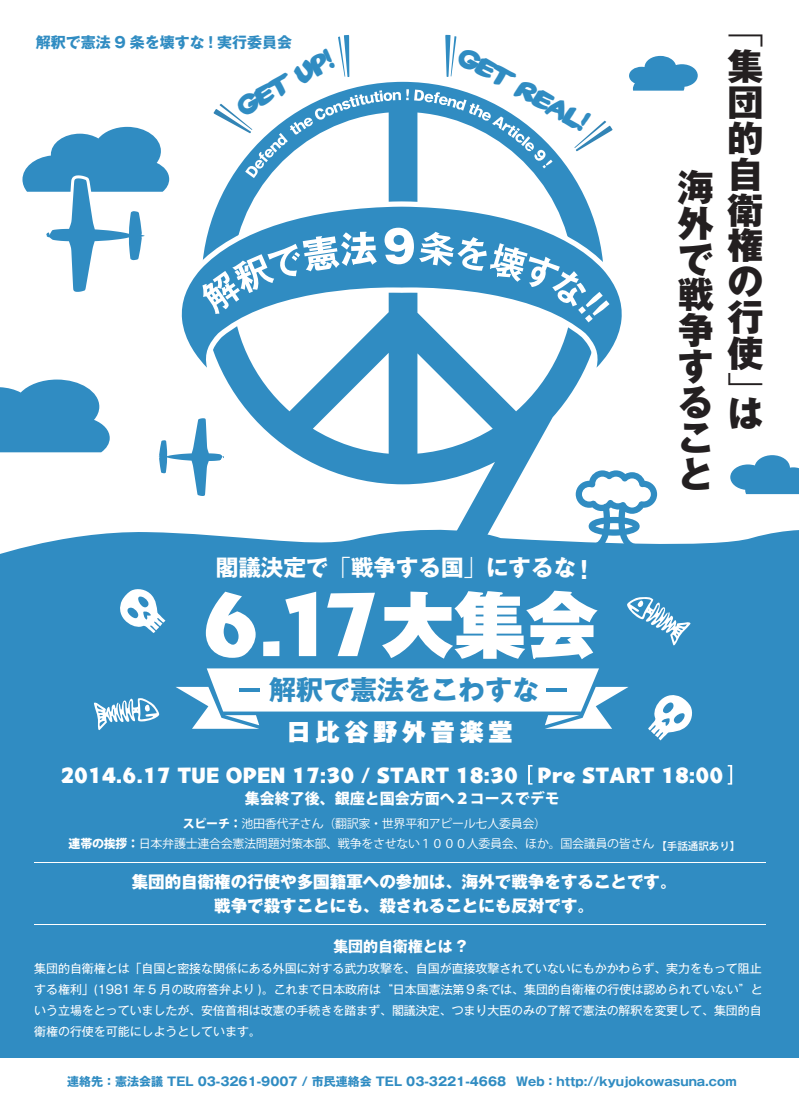
<style>
.page{position:relative;width:800px;height:1119px;background:#fff}
.page>*{position:absolute;margin:0;border:0;box-sizing:border-box;transform-origin:0 0}
.t1{font:900 71.85px "Gothic MB101 Pro";color:#fff}
.t2{font:800 36px/35.8px "Gothic MB101 Pro";color:#231f20;text-align:justify}
.t3{font:300 36px "Gothic MB101 Pro";color:#231f20}
.t4{font:700 27px "Gothic MB101 Pro";color:#308cc2}
.t5{font:26.1px "Yard Sale";color:#308cc2}
.t6{font:900 24px "Gothic MB101 Pro";letter-spacing:.2em;color:#fff}
.t7{font:700 24px "Gothic MB101 Pro";color:#fff}
.t8{font:700 22.5px "Gothic MB101 Pro";color:#fff}
.t9{font:800 19.65px "Harucraft Std";color:#fff}
.t10{font:800 16.5px/24px "Gothic MB101 Pro";color:#fff;text-align:center}
.t11{font:800 15px "Koz Go Pr 6 N";color:#fff}
.t12{font:700 15px "Gothic MB101 Pro";color:#308cc2}
.t13{font:700 15px "Gothic MB101 Pro";letter-spacing:-.005em;color:#fff}
.t14{font:12px/21px "Gothic MB101 Pro";letter-spacing:-.005em;color:#fff;text-align:justify}
.t15{font:12px/19.5px "Koz Go Pr 6 N";letter-spacing:-.025em;color:#fff;text-align:center}
.t16{font:700 12px "Gothic MB101 Pro";color:#308cc2}
.t17{font:500 10.5px "Koz Go Pr 6 N";color:#fff}
.s1{font-weight:300}
.s2{font-weight:800}
</style>
<div class="page">
<div style="left:0;top:560px;width:798px;height:497px;background:#308cc2"></div>
<svg style="left:0;top:530px;width:798px;height:30px;background:#4095c6"></svg>
<svg style="left:627px;top:597px;width:63px;height:48px"></svg>
<svg style="left:94px;top:698px;width:66px;height:32px"></svg>
<svg style="left:648px;top:695px;width:44px;height:45px"></svg>
<svg style="left:120px;top:589px;width:45px;height:44px"></svg>
<svg style="left:730px;top:455px;width:68px;height:39px"></svg>
<hr style="left:34px;top:862px;width:731px;height:1px;background:#fff">
<hr style="left:34px;top:923px;width:731px;height:1px;background:#fff">
<svg style="left:176px;top:668px;width:452px;height:60px"></svg>
<svg style="left:206px;top:591px;width:49px;height:66px"></svg>
<svg style="left:263px;top:641px;width:16px;height:15px"></svg>
<svg style="left:285px;top:591px;width:31px;height:65px"></svg>
<svg style="left:327px;top:592px;width:48px;height:64px"></svg>
<svg style="left:546px;top:687px;width:20px;height:4px"></svg>
<svg style="left:239px;top:687px;width:20px;height:4px"></svg>
<svg style="left:528px;top:765px;width:4px;height:19px"></svg>
<svg style="left:727px;top:765px;width:5px;height:19px"></svg>
<svg style="left:0;top:35px;width:697px;height:515px"></svg>
<p class="t12" style="left:36px;top:29px;width:258px">解釈で憲法 9 条を壊すな ! 実行委員会</p>
<h3 class="t5" style="left:232px;top:95px;width:107px;rotate:-29deg">Get up!</h3>
<h3 class="t5" style="left:468px;top:41px;width:144px;rotate:29deg">Get REAL!</h3>
<h2 class="t2" style="left:677px;top:165px;width:38px">海外で戦争すること</h2>
<h2 class="t3" style="left:727px;top:1px;width:38px">「</h2>
<h2 class="t2" style="left:727px;top:44px;width:38px">集団的自衛権の行使</h2>
<h2 class="t3" style="left:727px;top:359px;width:38px">」</h2>
<h2 class="t2" style="left:727px;top:390px;width:38px">は</h2>
<h3 class="t8" style="left:216px;top:549px;width:361px">閣議決定で<span class="s1">「</span>戦争する国<span class="s1">」</span>にするな</h3>
<h1 class="t1" style="left:382px;top:564px;width:217px">大集会</h1>
<h3 class="t4" style="left:269px;top:666px;width:272px">解釈で憲法をこわすな</h3>
<h3 class="t6" style="left:287px;top:711px;width:227px">日比谷野外音楽堂</h3>
<h3 class="t9" style="left:60px;top:760px;width:684px">2014.6.17 TUE OPEN 17:30 / START 18:30 Pre START 18:00　</h3>
<h3 class="t7" style="left:572px;top:549px;width:25px">！</h3>
<p class="t11" style="left:245px;top:789px;width:316px">集会終了後、銀座と国会方面へ２コースでデモ</p>
<p class="t15" style="left:69px;top:814px;width:587px"><span class="s2">スピーチ：</span>池田香代子さん（翻訳家・世界平和アピール七人委員会）<br><span class="s2">連帯の挨拶：</span>日本弁護士連合会憲法問題対策本部、戦争をさせない１０００人委員会、ほか。国会議員の皆さん</p>
<p class="t17" style="left:656px;top:840px;width:85px">【手話通訳あり】</p>
<h3 class="t10" style="left:132px;top:867px;width:546px">集団的自衛権の行使や多国籍軍への参加は、海外で戦争をすることです。戦争で殺すことにも、殺されることにも反対です。</h3>
<p class="t13" style="left:333px;top:933px;width:135px">集団的自衛権とは ?</p>
<p class="t14" style="left:34px;top:956px;width:729px">集団的自衛権とは「自国と密接な関係にある外国に対する武力攻撃を、自国が直接攻撃されていないにもかかわらず、実力をもって阻止する権利」(1981 年 5 月の政府答弁より )。これまで日本政府は“日本国憲法第９条では、集団的自衛権の行使は認められていない”という立場をとっていましたが、安倍首相は改憲の手続きを踏まず、閣議決定、つまり大臣のみの了解で憲法の解釈を変更して、集団的自衛権の行使を可能にしようとしています。</p>
<p class="t16" style="left:516px;top:1071px;width:222px">Web：http://kyujokowasuna.com</p>
<p class="t16" style="left:67px;top:1071px;width:440px">連絡先：憲法会議 TEL 03-3261-9007 / 市民連絡会 TEL 03-3221-4668</p>
</div>
